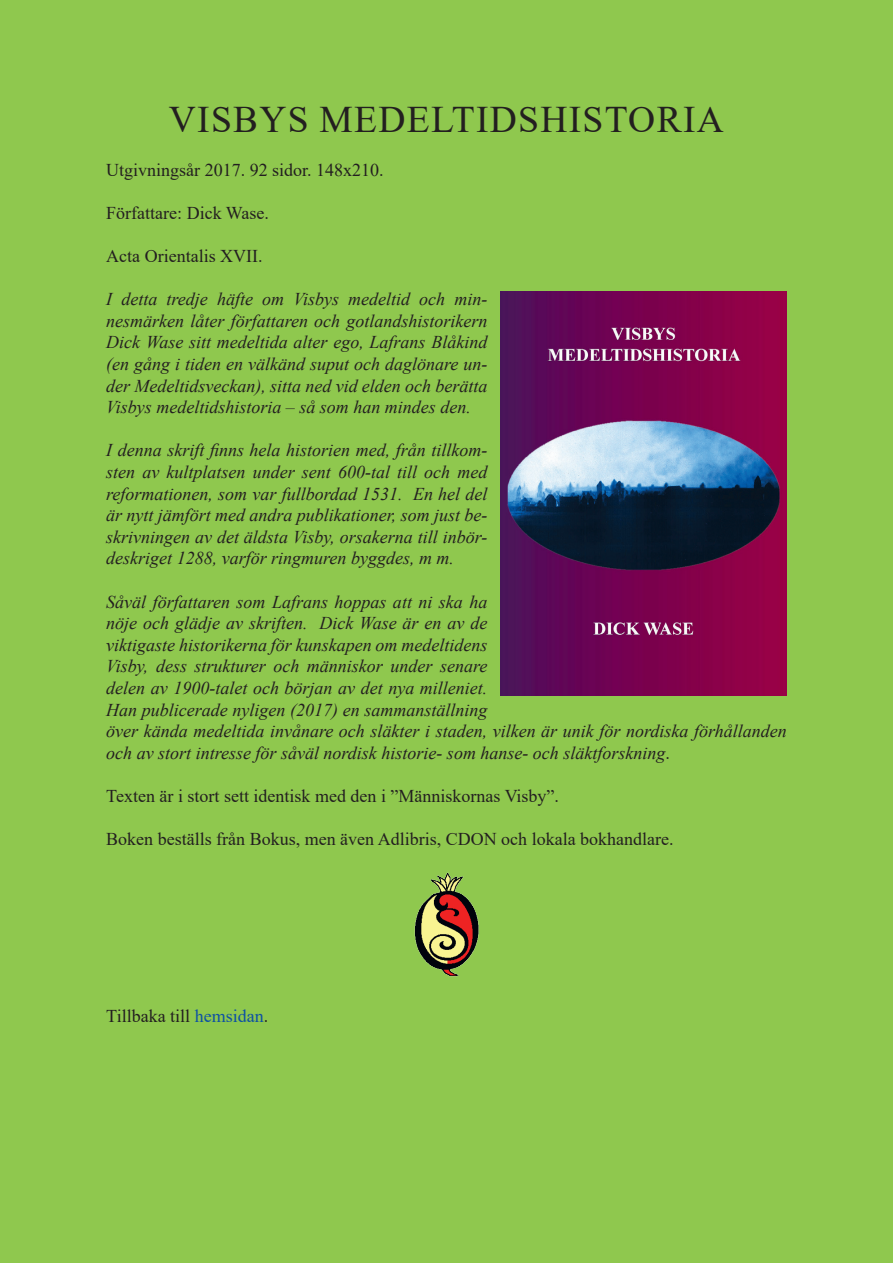
<style>
.page{position:relative;width:893px;height:1263px;background:#8fc84e}
.page>*{position:absolute;margin:0;border:0;box-sizing:border-box;transform-origin:0 0}
.t1{font:37.5px "Times New Roman";letter-spacing:.035em;color:#231f20}
.t2{font:italic 18px/21.6px "Times New Roman";color:#231f20;text-align:justify}
.t3{font:18px "Times New Roman";color:#231f20}
.s1{font-style:normal}
.s2{color:#0d50a3}
</style>
<div class="page">
<img style="left:414px;top:872px;width:65px;height:105px">
<img style="left:500px;top:291px;width:287px;height:405px">
<h1 class="t1" style="left:169px;top:93px;width:556px">Visbys medeltidshistoria</h1>
<p class="t3" style="left:106px;top:157px;width:279px">Utgivningsår 2017. 92 sidor. 148x210.</p>
<p class="t3" style="left:106px;top:200px;width:164px">Författare: Dick Wase.</p>
<p class="t3" style="left:106px;top:243px;width:158px">Acta Orientalis XVII .</p>
<p class="t2" style="left:106px;top:288px;width:383px">I detta tredje häfte om Visbys medeltid och min&shy;nesmärken låter författaren och gotlandshistorikern Dick Wase sitt medeltida alter ego, Lafrans Blåkind (en gång i tiden en välkänd suput och daglönare un&shy;der Medeltidsveckan), sitta ned vid elden och berätta Visbys medeltidshistoria – så som han mindes den.</p>
<p class="t2" style="left:106px;top:439px;width:383px">I denna skrift finns hela historien med, från tillkom&shy;sten av kultplatsen under sent 600-tal till och med reformationen, som var fullbordad 1531. En hel del är nytt jämfört med andra publikationer, som just be&shy;skrivningen av det äldsta Visby, orsakerna till inbör&shy;deskriget 1288, varför ringmuren byggdes, m m.</p>
<p class="t2" style="left:106px;top:590px;width:682px;text-align:left">Såväl författaren som Lafrans hoppas att ni ska ha<br>nöje och glädje av skriften. Dick Wase är en av de<br>viktigaste historikerna för kunskapen om medeltidens<br>Visby, dess strukturer och människor under senare<br>delen av 1900-talet och början av det nya milleniet.<br>Han publicerade nyligen (2017) en sammanställning<br>över kända medeltida invånare och släkter i staden, vilken är unik för nordiska förhållanden och av stort intresse för såväl nordisk historie- som hanse- och släktforskning<span class="s1">.</span></p>
<p class="t3" style="left:106px;top:783px;width:454px">Texten är i stort sett identisk med den i ”Människornas Visby”.</p>
<p class="t3" style="left:106px;top:826px;width:569px">Boken beställs från Bokus, men även Adlibris, CDON och lokala bokhandlare.</p>
<p class="t3" style="left:106px;top:1003px;width:163px">Tillbaka till <span class="s2">hemsidan</span>.</p>
</div>
